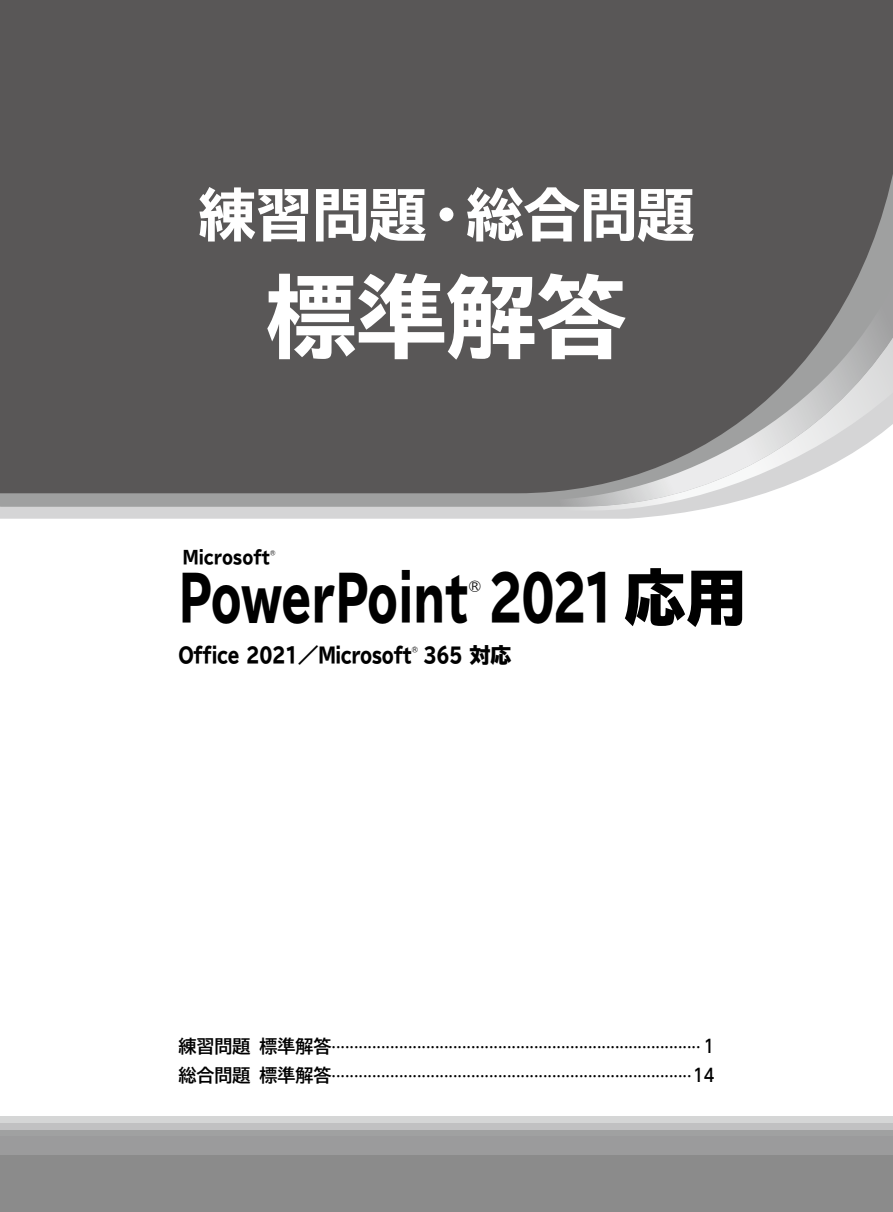
<style>
.page{position:relative;width:893px;height:1212px;background:#fff}
.page>*{position:absolute;margin:0;border:0;box-sizing:border-box;transform-origin:0 0}
.t1{font:700 expanded 90px "TBUD Go Std";color:#fff}
.t2{font:800 61.5px "TBUD Go Std";letter-spacing:-.015em;color:#000;scale:.7 1}
.t3{font:700 expanded 57px "TBUD Go Std";color:#fff}
.t4{font:800 21px "TBUD Go Std";letter-spacing:-.03em;color:#000;scale:.8 1}
.t5{font:300 18px/29px "UD Shin M Go Pro";color:#000}
.t6{font:800 18px "TBUD Go Std";letter-spacing:-.01em;color:#000;scale:.85 1}
.t7{font:12.3px "TBUD Go Std";color:#000}
.t8{font:6.3px "TBUD Go Std";color:#000}
.t9{font:5.4px "TBUD Go Std";color:#000}
.s1{font-family:"TBUD Go Std";font-weight:700}
.s2{font-family:"UD Shin Go Pro";font-weight:500}
</style>
<div class="page">
<div style="left:0;top:0;width:893px;height:283px;background:#595757"></div>
<svg style="left:0;top:283px;width:893px;height:224px;background:#6f6d6d"></svg>
<div style="left:0;top:1155px;width:893px;height:57px;background:#8b8b8b"></div>
<div style="left:0;top:1136px;width:893px;height:19px;background:#9b9b9c"></div>
<div style="left:0;top:1129px;width:893px;height:7px;background:#a0a1a1"></div>
<div style="left:0;top:1123px;width:893px;height:6px;background:#c1c1c2"></div>
<div style="left:0;top:1116px;width:893px;height:7px;background:#d5d6d6"></div>
<h3 class="t3" style="left:199px;top:183px;width:497px">練習問題・総合問題</h3>
<h1 class="t1" style="left:266px;top:267px;width:362px">標準解答</h1>
<p class="t6" style="left:183px;top:548px;width:105px">Microsoft</p>
<p class="t9" style="left:270px;top:549px;width:7px">®</p>
<h2 class="t2" style="left:178px;top:563px;width:814px">PowerPoint 2021 応用</h2>
<p class="t7" style="left:469px;top:577px;width:14px">®</p>
<p class="t4" style="left:178px;top:643px;width:293px">Office 2021／Microsoft</p>
<p class="t8" style="left:412px;top:645px;width:8px">®</p>
<p class="t4" style="left:423px;top:643px;width:112px">365 対応</p>
<p class="t5" style="left:179px;top:1025px;width:537px"><span class="s1">練習問題 標準解答</span>.................................................................................. <span class="s2">1</span><span class="s1">総合問題 標準解答</span>................................................................................<span class="s2">14</span></p>
</div>
